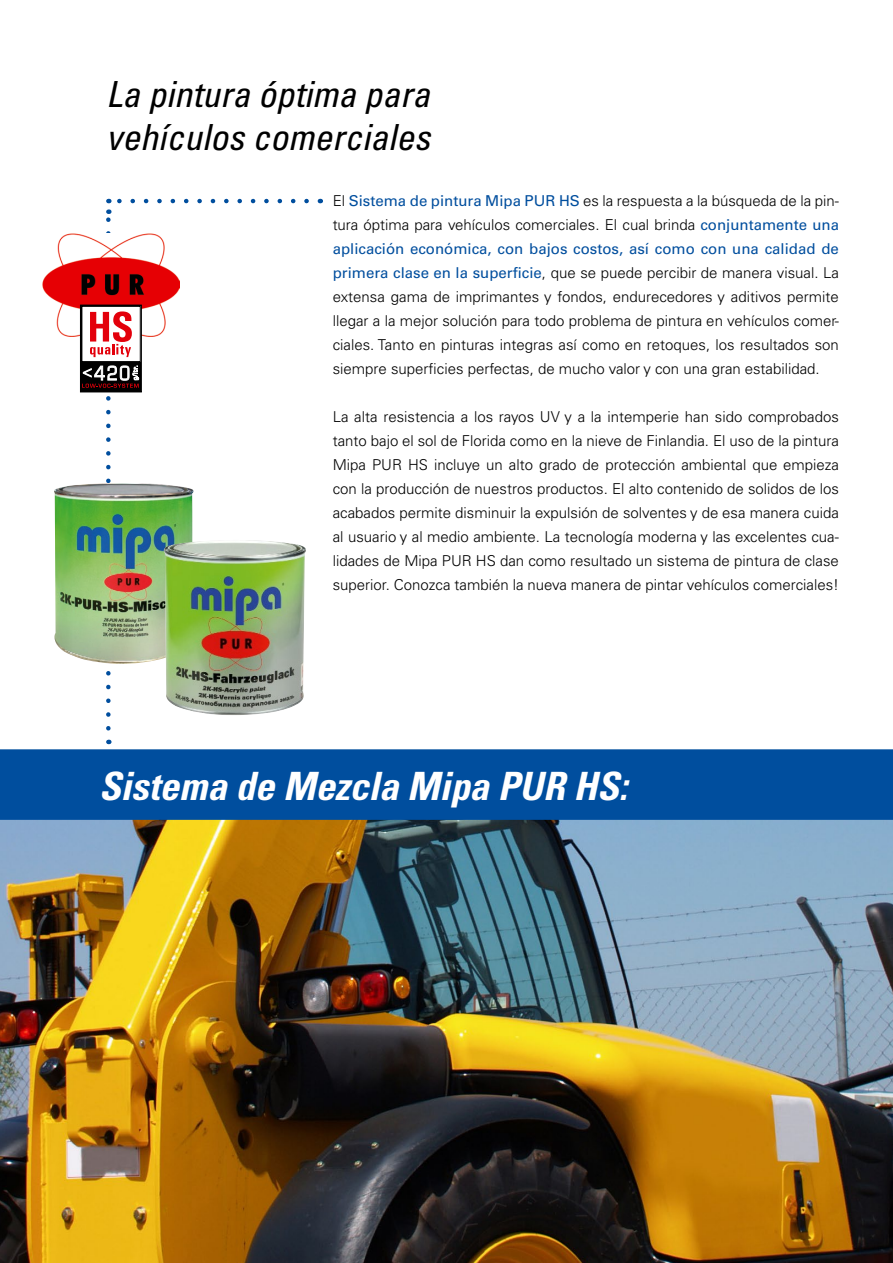
<style>
.page{position:relative;width:893px;height:1263px;background:#fff}
.page>*{position:absolute;margin:0;border:0;box-sizing:border-box;transform-origin:0 0}
.t1{font:39px "Univers LTCYR 67 Bold Cond Obl";letter-spacing:-.005em;color:#fff}
.t2{font:36px/43.2px "Univers LTCYR 57 Condensed Obl";color:#000}
.t3{font:300 15px/24px "Univers LT Pro 45";color:#000;text-align:justify}
.t4{font:15px "Univers LT Pro 55 Roman";color:#004e9e}
.s1{font-family:"Univers LT Pro 55 Roman";font-weight:400;color:#004e9e}
</style>
<div class="page">
<img style="left:0;top:820px;width:893px;height:443px">
<div style="left:0;top:749px;width:893px;height:71px;background:#004e9e"></div>
<svg style="left:117px;top:199px;width:190px;height:4px"></svg>
<img style="left:43px;top:234px;width:136px;height:103px">
<div style="left:80px;top:305px;width:62px;height:87px;border:1px solid #000"></div>
<svg style="left:82px;top:209px;width:57px;height:519px"></svg>
<img style="left:54px;top:483px;width:140px;height:181px">
<img style="left:163px;top:540px;width:143px;height:175px">
<h2 class="t2" style="left:106px;top:72px;width:325px">La pintura óptima para vehículos comerciales</h2>
<p class="t3" style="left:333px;top:188px;width:508px">El <span class="s1">Sistema de pintura Mipa PUR HS</span> es la respuesta a la búsqueda de la pin&shy;tura óptima para vehículos comerciales. El cual brinda <span class="s1">conjuntamente una</span></p>
<p class="t4" style="left:333px;top:239px;width:508px">aplicación económica, con bajos costos, así como con una calidad de</p>
<p class="t3" style="left:333px;top:260px;width:508px"><span class="s1">primera clase en la superficie</span>, que se puede percibir de manera visual. La extensa gama de imprimantes y fondos, endurecedores y aditivos permite llegar a la mejor solución para todo problema de pintura en vehículos comer&shy;ciales. Tanto en pinturas integras así como en retoques, los resultados son siempre superficies perfectas, de mucho valor y con una gran estabilidad.</p>
<p class="t3" style="left:333px;top:404px;width:508px">La alta resistencia a los rayos UV y a la intemperie han sido comprobados tanto bajo el sol de Florida como en la nieve de Finlandia. El uso de la pintura Mipa PUR HS incluye un alto grado de protección ambiental que empieza con la producción de nuestros productos. El alto contenido de solidos de los acabados permite disminuir la expulsión de solventes y de esa manera cuida al usuario y al medio ambiente. La tecnología moderna y las excelentes cua&shy;lidades de Mipa PUR HS dan como resultado un sistema de pintura de clase superior. Conozca también la nueva manera de pintar vehículos comerciales!</p>
<h1 class="t1" style="left:99px;top:762px;width:530px">Sistema de Mezcla Mipa PUR HS:</h1>
</div>
